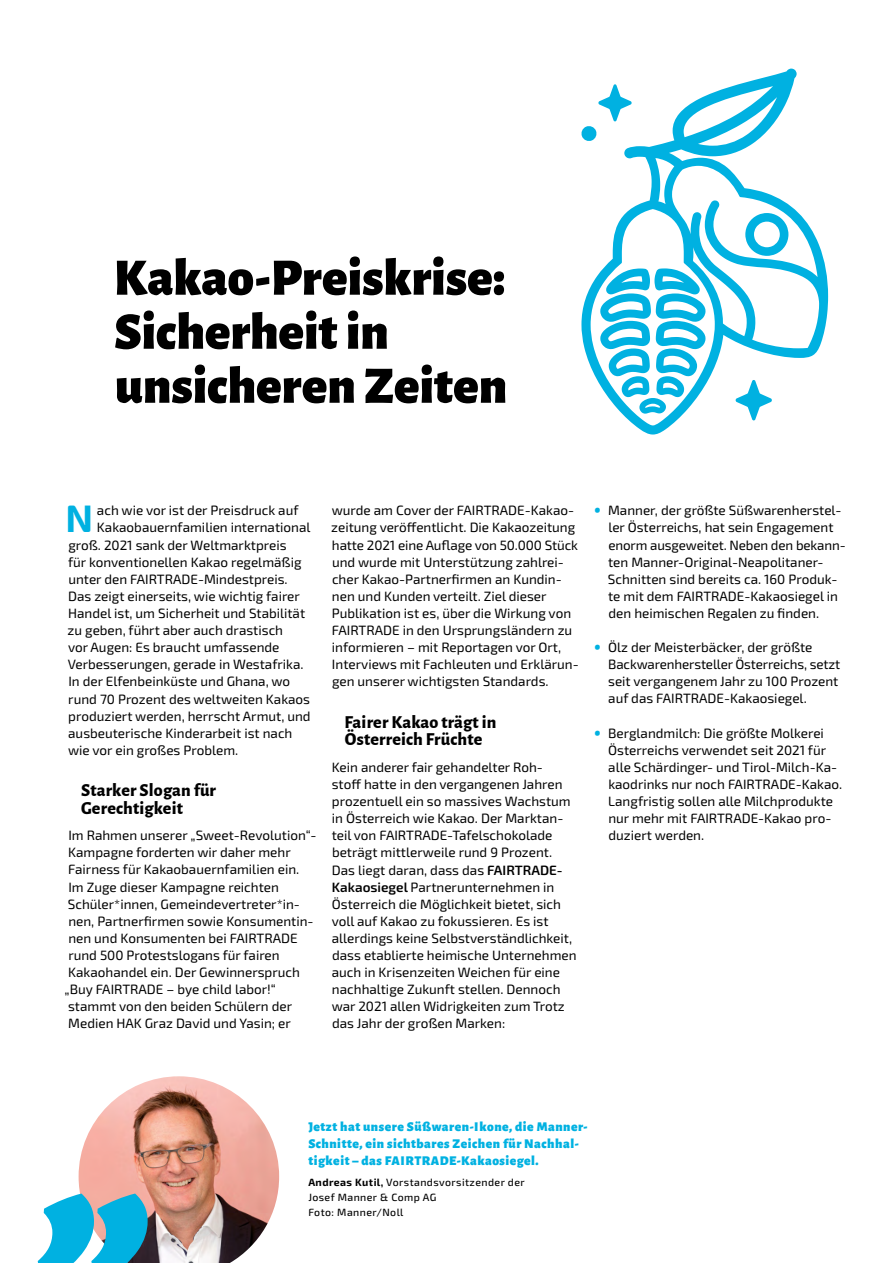
<style>
.page{position:relative;width:893px;height:1263px;background:#fff}
.page>*{position:absolute;margin:0;border:0;box-sizing:border-box;transform-origin:0 0}
.t1{font:900 52.5px/54px "Alegreya Sans";color:#000}
.t2{font:700 38.25px "Exo 2";color:#00b1e1}
.t3{font:800 18px/17.1px "Alegreya Sans";letter-spacing:.01em;color:#000}
.t4{font:13.5px/17.1px "Exo 2";color:#000}
.t5{font:900 13.5px/17.1px "Alegreya Sans";letter-spacing:.04em;color:#00b1e1}
.t6{font:500 10.5px/15px "Exo 2";letter-spacing:.04em;color:#000}
.s1{font-weight:600}
.s2{font-family:"Alegreya Sans";font-weight:900;font-size:18px;color:#00b1e1}
.s3{font-weight:700}
</style>
<div class="page">
<svg style="left:581px;top:69px;width:247px;height:365px"></svg>
<svg style="left:745px;top:213px;width:43px;height:43px"></svg>
<svg style="left:600px;top:268px;width:105px;height:146px"></svg>
<svg style="left:38px;top:1076px;width:241px;height:187px"></svg>
<h1 class="t1" style="left:114px;top:246px;width:395px">Kakao-Preiskrise:<br>Sicherheit in unsicheren Zeiten</h1>
<h2 class="t2" style="left:65px;top:490px;width:29px">N</h2>
<p class="t4" style="left:97px;top:501px;width:203px">ach wie vor ist der Preisdruck auf</p>
<p class="t4" style="left:97px;top:519px;width:215px">Kakaobauernfamilien international</p>
<p class="t4" style="left:68px;top:536px;width:220px">groß. 2021 sank der Weltmarktpreis</p>
<p class="t4" style="left:68px;top:553px;width:235px">für konventionellen Kakao regelmäßig</p>
<p class="t4" style="left:68px;top:570px;width:221px">unter den FAIRTRADE-Mindestpreis.</p>
<p class="t4" style="left:68px;top:587px;width:233px">Das zeigt einerseits, wie wichtig fairer</p>
<p class="t4" style="left:68px;top:604px;width:238px">Handel ist, um Sicherheit und Stabilität</p>
<p class="t4" style="left:68px;top:621px;width:217px">zu geben, führt aber auch drastisch</p>
<p class="t4" style="left:68px;top:638px;width:213px">vor Augen: Es braucht umfassende</p>
<p class="t4" style="left:68px;top:655px;width:237px">Verbesserungen, gerade in Westafrika.</p>
<p class="t4" style="left:68px;top:673px;width:223px">In der Elfenbeinküste und Ghana, wo</p>
<p class="t4" style="left:68px;top:690px;width:243px">rund 70 Prozent des weltweiten Kakaos</p>
<p class="t4" style="left:68px;top:707px;width:244px">produziert werden, herrscht Armut, und</p>
<p class="t4" style="left:68px;top:724px;width:226px">ausbeuterische Kinderarbeit ist nach</p>
<p class="t4" style="left:68px;top:741px;width:172px">wie vor ein großes Problem.</p>
<h3 class="t3" style="left:81px;top:781px;width:137px">Starker Slogan für<br>Gerechtigkeit</h3>
<p class="t4" style="left:65px;top:826px;width:254px">Im Rahmen unserer „Sweet-Revolution“- Kampagne forderten wir daher mehr Fairness für Kakaobauernfamilien ein.<br>Im Zuge dieser Kampagne reichten Schüler*innen, Gemeindevertreter*in&shy;nen, Partnerfirmen sowie Konsumentin&shy;nen und Konsumenten bei FAIRTRADE rund 500 Protestslogans für fairen Kakaohandel ein. Der Gewinnerspruch „Buy FAIRTRADE – bye child labor!“ stammt von den beiden Schülern der Medien HAK Graz David und Yasin; er</p>
<p class="t4" style="left:331px;top:502px;width:248px">wurde am Cover der FAIRTRADE-Kakao&shy;zeitung veröffentlicht. Die Kakaozeitung hatte 2021 eine Auflage von 50.000 Stück und wurde mit Unterstützung zahlrei&shy;cher Kakao-Partnerfirmen an Kundin&shy;nen und Kunden verteilt. Ziel dieser Publikation ist es, über die Wirkung von FAIRTRADE in den Ursprungsländern zu informieren – mit Reportagen vor Ort, Interviews mit Fachleuten und Erklärun&shy;gen unserer wichtigsten Standards.</p>
<h3 class="t3" style="left:344px;top:712px;width:154px">Fairer Kakao trägt in<br>Österreich Früchte</h3>
<p class="t4" style="left:332px;top:758px;width:246px">Kein anderer fair gehandelter Roh-<br>stoff hatte in den vergangenen Jahren prozentuell ein so massives Wachstum in Österreich wie Kakao. Der Marktan&shy;teil von FAIRTRADE-Tafelschokolade beträgt mittlerweile rund 9 Prozent.<br>Das liegt daran, dass das <span class="s1">FAIRTRADE-Kakaosiegel</span> Partnerunternehmen in Österreich die Möglichkeit bietet, sich voll auf Kakao zu fokussieren. Es ist allerdings keine Selbstverständlichkeit, dass etablierte heimische Unternehmen auch in Krisenzeiten Weichen für eine nachhaltige Zukunft stellen. Dennoch war 2021 allen Widrigkeiten zum Trotz das Jahr der großen Marken:</p>
<p class="t4" style="left:608px;top:501px;width:239px;text-indent:-13px"><span class="s2">•</span> Manner, der größte Süßwarenherstel&shy;ler Österreichs, hat sein Engagement enorm ausgeweitet. Neben den bekann&shy;ten Manner-Original-Neapolitaner-Schnitten sind bereits ca. 160 Produk&shy;te mit dem FAIRTRADE-Kakaosiegel in den heimischen Regalen zu finden.</p>
<p class="t4" style="left:608px;top:638px;width:234px;text-indent:-13px"><span class="s2">•</span> Ölz der Meisterbäcker, der größte Backwarenhersteller Österreichs, setzt seit vergangenem Jahr zu 100 Prozent auf das FAIRTRADE-Kakaosiegel.</p>
<p class="t4" style="left:608px;top:724px;width:236px;text-indent:-13px"><span class="s2">•</span> Berglandmilch: Die größte Molkerei Österreichs verwendet seit 2021 für alle Schärdinger- und Tirol-Milch-Ka&shy;kaodrinks nur noch FAIRTRADE-Kakao.<br>Langfristig sollen alle Milchprodukte nur mehr mit FAIRTRADE-Kakao pro&shy;duziert werden.</p>
<p class="t5" style="left:308px;top:1117px;width:281px">Jetzt hat unsere Süßwaren-Ikone, die Manner-<br>Schnitte, ein sichtbares Zeichen für Nachhal&shy;tigkeit – das FAIRTRADE-Kakaosiegel.</p>
<p class="t6" style="left:308px;top:1174px;width:218px"><span class="s3">Andreas Kutil,</span> Vorstandsvorsitzender der<br>Josef Manner &amp; Comp AG<br>Foto: Manner/Noll</p>
</div>
